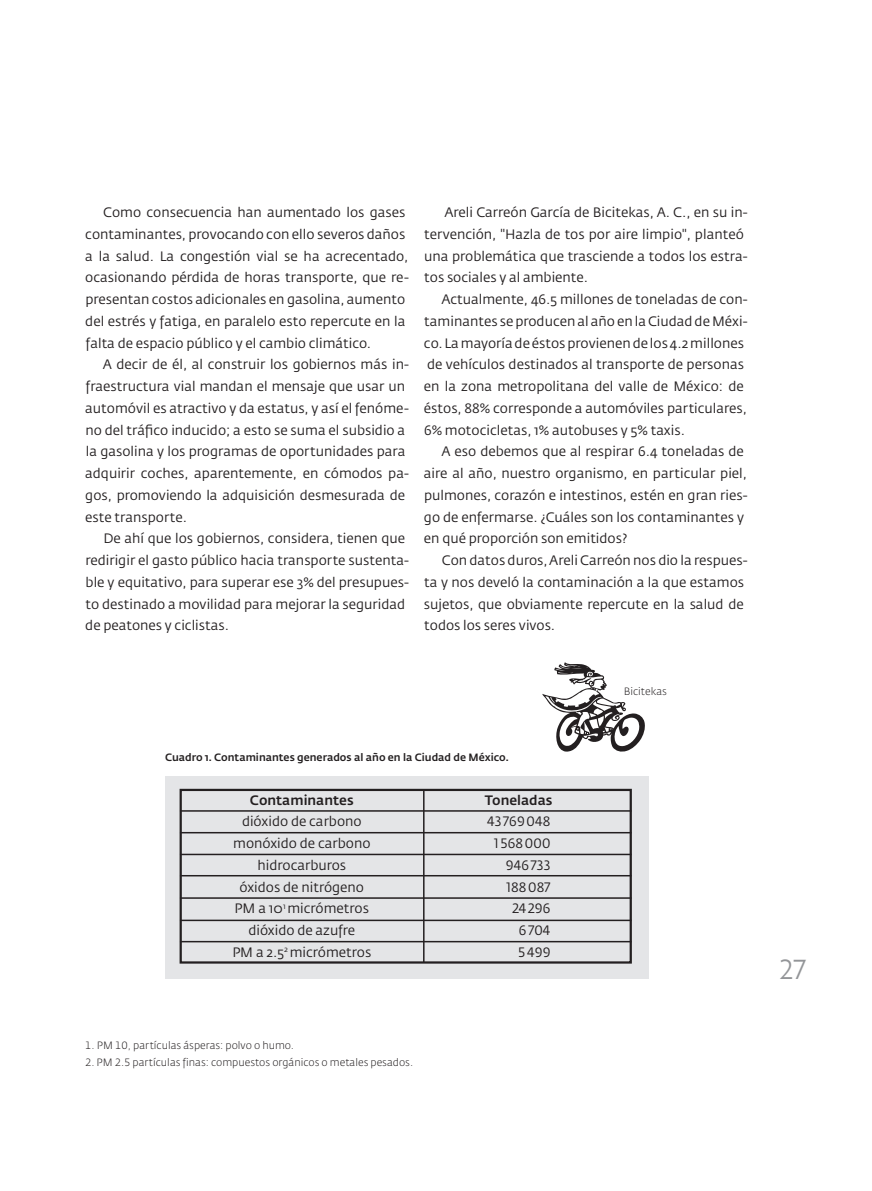
<style>
.page{position:relative;width:872px;height:1191px;background:#fff}
.page>*{position:absolute;margin:0;border:0;box-sizing:border-box;transform-origin:0 0}
.t1{font:300 30px "Agenda";color:#939598}
.t2{font:13.5px/21.8px "Fedra Sans Std";color:#231f20;text-align:center}
.t3{font:300 10.5px "Fedra Sans Std";color:#231f20}
.t4{font:500 10.5px "Fedra Sans Std";color:#231f20}
.s1{font-weight:500}
</style>
<div class="page">
<div style="left:165px;top:776px;width:484px;height:202px;background:#e4e5e7"></div>
<div style="left:180px;top:789px;width:452px;height:174px;border:2px solid #231f20"></div>
<hr style="left:423px;top:789px;width:1px;height:173px;background:#231f20">
<hr style="left:180px;top:810px;width:451px;height:1px;background:#231f20">
<hr style="left:180px;top:832px;width:451px;height:1px;background:#231f20">
<hr style="left:180px;top:853px;width:451px;height:2px;background:#231f20">
<hr style="left:180px;top:875px;width:451px;height:1px;background:#231f20">
<hr style="left:180px;top:897px;width:451px;height:1px;background:#231f20">
<hr style="left:180px;top:919px;width:451px;height:2px;background:#231f20">
<hr style="left:180px;top:941px;width:451px;height:1px;background:#231f20">
<svg style="left:542px;top:662px;width:103px;height:90px"></svg>
<p class="t2" style="left:103px;top:201px;width:303px">Como consecuencia han aumentado los gases</p>
<p class="t2" style="left:85px;top:223px;width:321px">contaminantes, provocando con ello severos daños</p>
<p class="t2" style="left:85px;top:245px;width:325px">a la salud. La congestión vial se ha acrecentado,</p>
<p class="t2" style="left:85px;top:267px;width:325px">ocasionando pérdida de horas transporte, que re-</p>
<p class="t2" style="left:85px;top:288px;width:321px">presentan costos adicionales en gasolina, aumento</p>
<p class="t2" style="left:85px;top:310px;width:321px">del estrés y fatiga, en paralelo esto repercute en la</p>
<p class="t2" style="left:86px;top:332px;width:287px">falta de espacio público y el cambio climático.</p>
<p class="t2" style="left:103px;top:354px;width:308px">A decir de él, al construir los gobiernos más in-</p>
<p class="t2" style="left:86px;top:375px;width:321px">fraestructura vial mandan el mensaje que usar un</p>
<p class="t2" style="left:85px;top:397px;width:325px">automóvil es atractivo y da estatus, y así el fenóme-</p>
<p class="t2" style="left:85px;top:419px;width:321px">no del tráfico inducido; a esto se suma el subsidio a</p>
<p class="t2" style="left:86px;top:441px;width:321px">la gasolina y los programas de oportunidades para</p>
<p class="t2" style="left:85px;top:462px;width:325px">adquirir coches, aparentemente, en cómodos pa-</p>
<p class="t2" style="left:85px;top:484px;width:321px">gos, promoviendo la adquisición desmesurada de</p>
<p class="t2" style="left:85px;top:506px;width:103px">este transporte.</p>
<p class="t2" style="left:103px;top:528px;width:303px">De ahí que los gobiernos, considera, tienen que</p>
<p class="t2" style="left:85px;top:549px;width:325px">redirigir el gasto público hacia transporte sustenta-</p>
<p class="t2" style="left:86px;top:571px;width:325px">ble y equitativo, para superar ese 3% del presupues-</p>
<p class="t2" style="left:86px;top:593px;width:321px">to destinado a movilidad para mejorar la seguridad</p>
<p class="t2" style="left:85px;top:615px;width:145px">de peatones y ciclistas.</p>
<p class="t2" style="left:444px;top:201px;width:305px">Areli Carreón García de Bicitekas, A. C., en su in-</p>
<p class="t2" style="left:424px;top:223px;width:321px">tervención, "Hazla de tos por aire limpio", planteó</p>
<p class="t2" style="left:424px;top:245px;width:325px">una problemática que trasciende a todos los estra-</p>
<p class="t2" style="left:424px;top:267px;width:165px">tos sociales y al ambiente.</p>
<p class="t2" style="left:441px;top:288px;width:308px">Actualmente, 46.5 millones de toneladas de con-</p>
<p class="t2" style="left:424px;top:310px;width:325px">taminantes se producen al año en la Ciudad de Méxi-</p>
<p class="t2" style="left:424px;top:332px;width:322px">co. La mayoría de éstos provienen de los 4.2 millones</p>
<p class="t2" style="left:427px;top:354px;width:318px">de vehículos destinados al transporte de personas</p>
<p class="t2" style="left:424px;top:375px;width:321px">en la zona metropolitana del valle de México: de</p>
<p class="t2" style="left:424px;top:397px;width:325px">éstos, 88% corresponde a automóviles particulares,</p>
<p class="t2" style="left:424px;top:419px;width:262px">6% motocicletas, 1% autobuses y 5% taxis.</p>
<p class="t2" style="left:441px;top:441px;width:304px">A eso debemos que al respirar 6.4 toneladas de</p>
<p class="t2" style="left:424px;top:462px;width:325px">aire al año, nuestro organismo, en particular piel,</p>
<p class="t2" style="left:424px;top:484px;width:325px">pulmones, corazón e intestinos, estén en gran ries-</p>
<p class="t2" style="left:424px;top:506px;width:322px">go de enfermarse. ¿Cuáles son los contaminantes y</p>
<p class="t2" style="left:424px;top:528px;width:205px">en qué proporción son emitidos?</p>
<p class="t2" style="left:442px;top:549px;width:307px">Con datos duros, Areli Carreón nos dio la respues-</p>
<p class="t2" style="left:424px;top:571px;width:321px">ta y nos develó la contaminación a la que estamos</p>
<p class="t2" style="left:424px;top:593px;width:321px">sujetos, que obviamente repercute en la salud de</p>
<p class="t2" style="left:424px;top:615px;width:132px">todos los seres vivos.</p>
<p class="t3" style="left:623px;top:685px;width:45px">Bicitekas</p>
<p class="t4" style="left:165px;top:751px;width:345px">Cuadro 1. Contaminantes generados al año en la Ciudad de México.</p>
<p class="t2" style="left:232px;top:789px;width:140px"><span class="s1">Contaminantes </span>dióxido de carbono monóxido de carbono hidrocarburos<br>óxidos de nitrógeno<br>PM a 10<sup>1</sup> micrómetros dióxido de azufre<br>PM a 2.5<sup>2</sup> micrómetros</p>
<p class="t2" style="left:484px;top:789px;width:69px;text-align:right"><span class="s1">Toneladas<br></span>43 769048<br>1 568000<br>946733<br>188087<br>24296<br>6704<br>5499</p>
<p class="t3" style="left:85px;top:1038px;width:210px">1. PM 10, partículas ásperas: polvo o humo.</p>
<p class="t3" style="left:85px;top:1055px;width:329px">2. PM 2.5 partículas finas: compuestos orgánicos o metales pesados.</p>
<p class="t1" style="left:779px;top:951px;width:28px">27</p>
</div>
